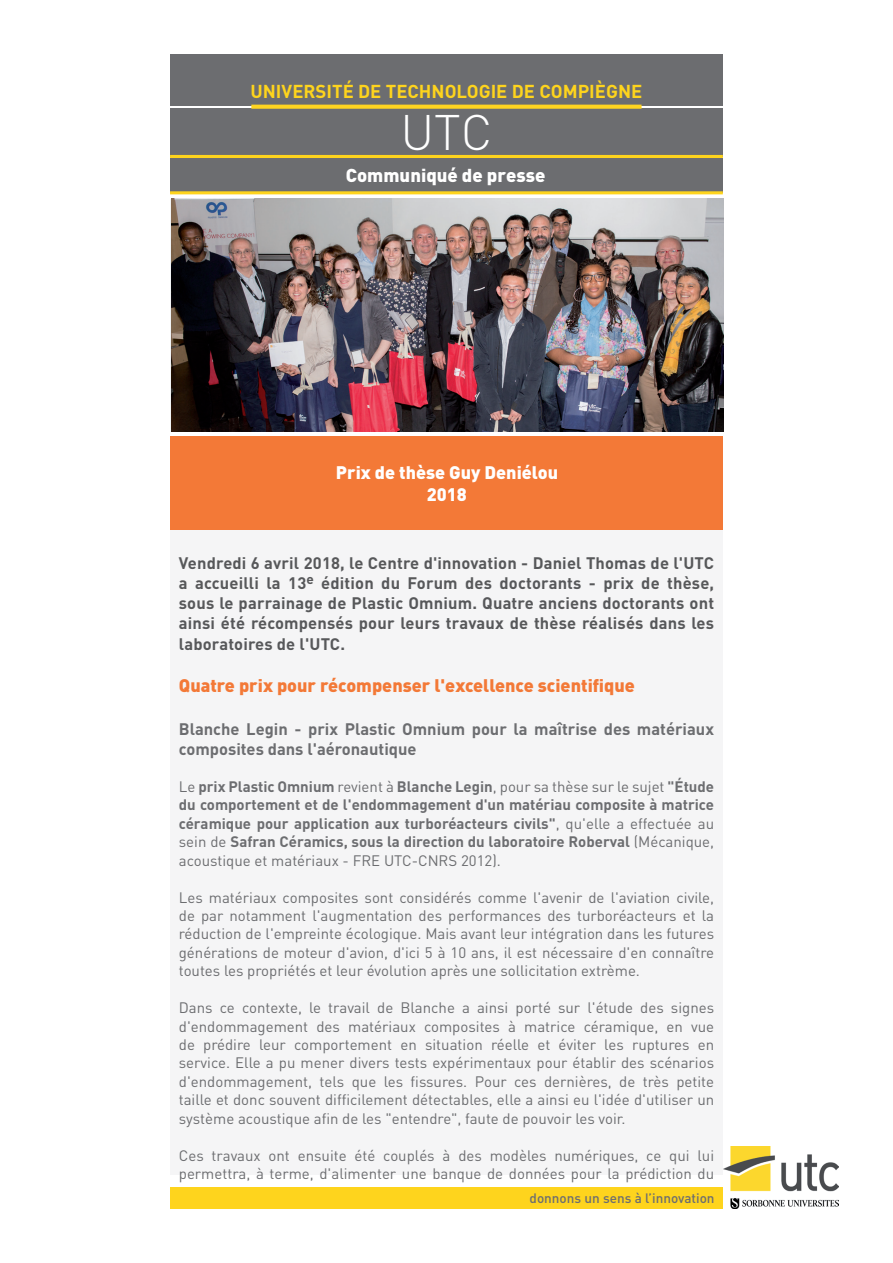
<style>
.page{position:relative;width:893px;height:1263px;background:#fff}
.page>*{position:absolute;margin:0;border:0;box-sizing:border-box;transform-origin:0 0}
.t1{font:300 49.2px "DIN";color:#fff}
.t2{font:700 18.45px "DIN";color:#fed41d}
.t3{font:900 18.45px "DIN";color:#fff}
.t4{font:900 18px "DIN";color:#f37937}
.t5{font:900 18px/21.6px "DIN";color:#fff;text-align:center}
.t6{font:700 16.5px/20.2px "DIN";letter-spacing:.01em;color:#57585a;text-align:justify}
.t7{font:700 16.5px/20.2px "DIN";color:#6c6d70}
.t8{font:15px/18.5px "DIN";color:#6c6d70;text-align:justify}
.t9{font:700 15px/18.5px "DIN";color:#6c6d70;text-align:justify}
.t10{font:500 13.5px "DIN";color:#6c6d70}
.s1{font-weight:400}
</style>
<div class="page">
<div style="left:170px;top:54px;width:552px;height:52px;background:#6c6d70"></div>
<div style="left:170px;top:158px;width:553px;height:35px;background:#6c6d70"></div>
<div style="left:170px;top:109px;width:553px;height:48px;background:#6c6d70"></div>
<svg style="left:251px;top:105px;width:391px;height:4px;background:#f5cc25"></svg>
<hr style="left:170px;top:155px;width:553px;height:3px;background:#fed41d">
<hr style="left:170px;top:191px;width:553px;height:3px;background:#fed41d">
<div style="left:170px;top:1188px;width:553px;height:21px;background:#fed41d"></div>
<div style="left:170px;top:500px;width:553px;height:675px;background:#f5f5f6"></div>
<div style="left:171px;top:436px;width:552px;height:93px;background:#f37937"></div>
<img style="left:723px;top:1147px;width:115px;height:62px">
<img style="left:171px;top:199px;width:552px;height:233px">
<p class="t2" style="left:250px;top:80px;width:393px">UNIVERSITÉ DE TECHNOLOGIE DE COMPIÈGNE</p>
<h1 class="t1" style="left:400px;top:102px;width:94px">UTC</h1>
<p class="t3" style="left:346px;top:162px;width:201px">Communiqué de presse</p>
<p class="t5" style="left:336px;top:461px;width:224px">Prix de thèse Guy Deniélou<br>2018</p>
<p class="t6" style="left:179px;top:552px;width:537px">Vendredi 6 avril 2018, le Centre d'innovation - Daniel Thomas de l'UTC a accueilli la 13<sup>e</sup> édition du Forum des doctorants - prix de thèse, sous le parrainage de Plastic Omnium. Quatre anciens doctorants ont ainsi été récompensés pour leurs travaux de thèse réalisés dans les laboratoires de l'UTC.</p>
<p class="t4" style="left:179px;top:673px;width:457px">Quatre prix pour récompenser l'excellence scientifique</p>
<p class="t7" style="left:179px;top:718px;width:537px">Blanche Legin - prix Plastic Omnium pour la maîtrise des matériaux composites dans l'aéronautique</p>
<p class="t9" style="left:179px;top:776px;width:537px"><span class="s1">Le</span> prix Plastic Omnium <span class="s1">revient à</span> Blanche Legin<span class="s1">, pour sa thèse sur le sujet</span> "Étude du comportement et de l'endommagement d'un matériau composite à matrice céramique pour application aux turboréacteurs civils"<span class="s1">, qu'elle a effectuée au sein de</span> Safran Céramics, sous la direction du laboratoire Roberval <span class="s1">(Mécanique, acoustique et matériaux - FRE UTC-CNRS 2012).</span></p>
<p class="t8" style="left:179px;top:887px;width:537px">Les matériaux composites sont considérés comme l'avenir de l'aviation civile, de par notamment l'augmentation des performances des turboréacteurs et la réduction de l'empreinte écologique. Mais avant leur intégration dans les futures générations de moteur d'avion, d'ici 5 à 10 ans, il est nécessaire d'en connaître toutes les propriétés et leur évolution après une sollicitation extrème.</p>
<p class="t8" style="left:179px;top:998px;width:537px">Dans ce contexte, le travail de Blanche a ainsi porté sur l'étude des signes d'endommagement des matériaux composites à matrice céramique, en vue de prédire leur comportement en situation réelle et éviter les ruptures en service. Elle a pu mener divers tests expérimentaux pour établir des scénarios d'endommagement, tels que les fissures. Pour ces dernières, de très petite taille et donc souvent difficilement détectables, elle a ainsi eu l'idée d'utiliser un système acoustique afin de les "entendre", faute de pouvoir les voir.</p>
<p class="t8" style="left:179px;top:1146px;width:537px">Ces travaux ont ensuite été couplés à des modèles numériques, ce qui lui permettra, à terme, d'alimenter une banque de données pour la prédiction du</p>
<p class="t10" style="left:529px;top:1189px;width:187px">donnons un sens à l’innovation</p>
</div>
